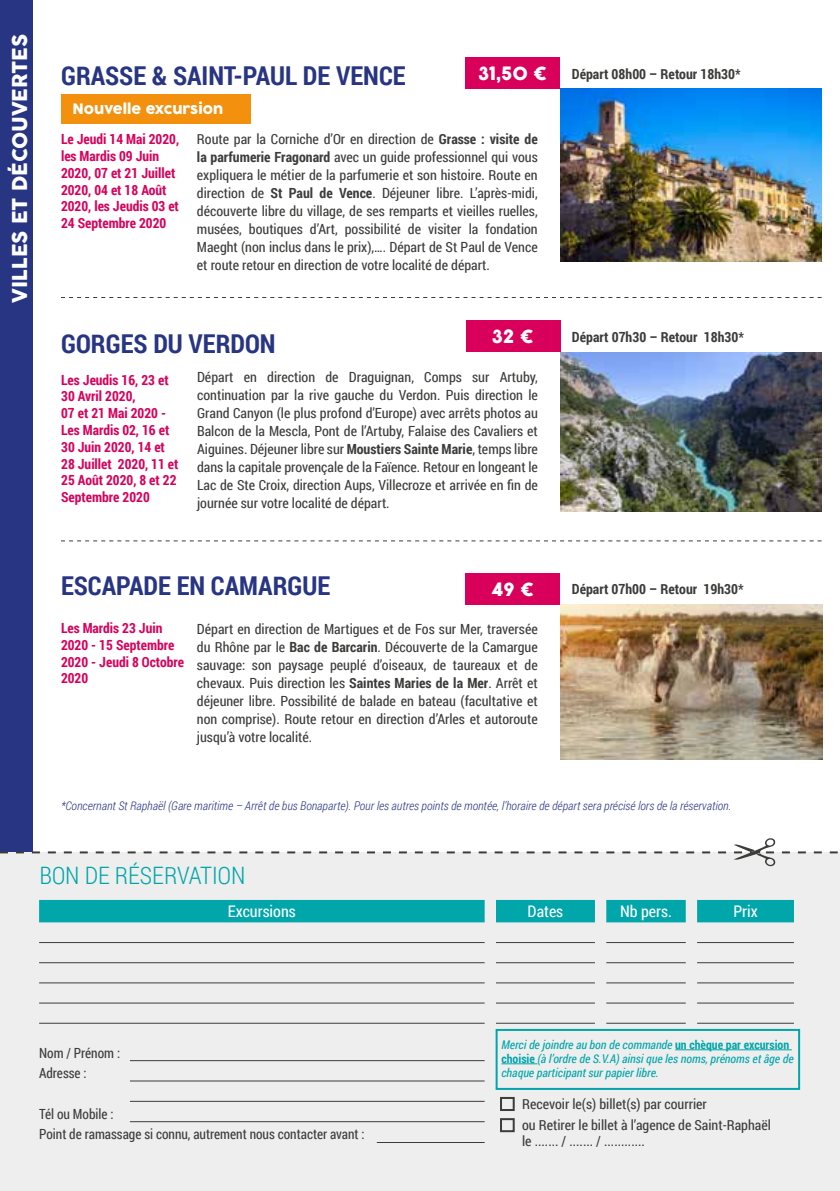
<style>
.page{position:relative;width:840px;height:1191px;background:#fff}
.page>*{position:absolute;margin:0;border:0;box-sizing:border-box;transform-origin:0 0}
.t1{font:700 26px "Roboto Condensed";color:#283583}
.t2{font:300 24px "Roboto Condensed";color:#00a6aa}
.t3{font:20px "COCOGOOSE";color:#fff}
.t4{font:18px "COCOGOOSE";color:#fff}
.t5{font:16px "Roboto Condensed";color:#fff}
.t6{font:14px/18px "Roboto Condensed";color:#3c3c3b;text-align:justify}
.t7{font:700 14px/16.8px "Roboto Condensed";color:#d8005b}
.t8{font:14px/20.4px "Roboto Condensed";color:#3c3c3b;scale:.95 1}
.t9{font:700 14px "Roboto Condensed";color:#3c3c3b}
.t10{font:14px "COCOGOOSE";color:#fff}
.t11{font:italic 12px/14px "Roboto Condensed";color:#00a6aa}
.t12{font:italic 300 12px "Roboto Condensed";color:#283583}
.s1{font-weight:700}
.s2{font-weight:700;font-style:normal}
</style>
<div class="page">
<img style="left:560px;top:352px;width:261px;height:159px">
<div style="left:465px;top:320px;width:95px;height:32px;background:#d8005b"></div>
<div style="left:0;top:0;width:33px;height:853px;background:#283583"></div>
<img style="left:560px;top:605px;width:262px;height:154px">
<div style="left:465px;top:573px;width:95px;height:32px;background:#d8005b"></div>
<svg style="left:61px;top:540px;width:760px;height:1px"></svg>
<svg style="left:61px;top:297px;width:760px;height:1px"></svg>
<div style="left:0;top:852px;width:839px;height:339px;background:#eee"></div>
<svg style="left:0;top:838px;width:837px;height:28px"></svg>
<div style="left:39px;top:900px;width:754px;height:22px;background:#00a6aa"></div>
<hr style="left:39px;top:942px;width:445px;height:1px;background:#3c3c3b">
<hr style="left:39px;top:962px;width:445px;height:1px;background:#3c3c3b">
<hr style="left:39px;top:982px;width:445px;height:1px;background:#3c3c3b">
<hr style="left:39px;top:1002px;width:445px;height:1px;background:#3c3c3b">
<hr style="left:39px;top:1023px;width:445px;height:1px;background:#3c3c3b">
<hr style="left:495px;top:942px;width:99px;height:1px;background:#3c3c3b">
<hr style="left:495px;top:962px;width:99px;height:1px;background:#3c3c3b">
<hr style="left:495px;top:982px;width:99px;height:1px;background:#3c3c3b">
<hr style="left:495px;top:1002px;width:99px;height:1px;background:#3c3c3b">
<hr style="left:495px;top:1023px;width:99px;height:1px;background:#3c3c3b">
<hr style="left:606px;top:942px;width:79px;height:1px;background:#3c3c3b">
<hr style="left:606px;top:962px;width:79px;height:1px;background:#3c3c3b">
<hr style="left:606px;top:982px;width:79px;height:1px;background:#3c3c3b">
<hr style="left:606px;top:1002px;width:79px;height:1px;background:#3c3c3b">
<hr style="left:606px;top:1023px;width:79px;height:1px;background:#3c3c3b">
<hr style="left:696px;top:942px;width:97px;height:1px;background:#3c3c3b">
<hr style="left:696px;top:962px;width:97px;height:1px;background:#3c3c3b">
<hr style="left:696px;top:982px;width:97px;height:1px;background:#3c3c3b">
<hr style="left:696px;top:1002px;width:97px;height:1px;background:#3c3c3b">
<hr style="left:696px;top:1023px;width:97px;height:1px;background:#3c3c3b">
<hr style="left:674px;top:1049px;width:117px;height:1px;background:#00a6aa">
<hr style="left:501px;top:1063px;width:36px;height:1px;background:#00a6aa">
<div style="left:499px;top:1097px;width:15px;height:14px;border:2px solid #3c3c3b"></div>
<div style="left:499px;top:1118px;width:15px;height:14px;border:2px solid #3c3c3b"></div>
<hr style="left:130px;top:1060px;width:354px;height:1px;background:#3c3c3b">
<hr style="left:130px;top:1080px;width:354px;height:1px;background:#3c3c3b">
<hr style="left:130px;top:1101px;width:354px;height:1px;background:#3c3c3b">
<hr style="left:130px;top:1121px;width:354px;height:1px;background:#3c3c3b">
<hr style="left:376px;top:1142px;width:108px;height:1px;background:#3c3c3b">
<div style="left:465px;top:57px;width:95px;height:32px;background:#d8005b"></div>
<img style="left:560px;top:89px;width:261px;height:173px">
<div style="left:495px;top:1029px;width:304px;height:61px;border:2px solid #00a6aa"></div>
<div style="left:61px;top:94px;width:190px;height:30px;background:#f3900e"></div>
<h3 class="t3" style="left:5px;top:302px;width:270px;rotate:-90deg">VILLES ET DÉCOUVERTES</h3>
<h1 class="t1" style="left:61px;top:58px;width:346px">GRASSE &amp; SAINT-PAUL DE VENCE</h1>
<p class="t10" style="left:72px;top:98px;width:152px">Nouvelle excursion</p>
<p class="t4" style="left:478px;top:60px;width:70px">31,50 €</p>
<p class="t9" style="left:571px;top:64px;width:170px">Départ 08h00 – Retour 18h30*</p>
<p class="t7" style="left:61px;top:130px;width:120px">Le Jeudi 14 Mai 2020, les Mardis 09 Juin<br>2020, 07 et 21 Juillet<br>2020, 04 et 18 Août<br>2020, les Jeudis 03 et<br>24 Septembre 2020</p>
<p class="t6" style="left:197px;top:130px;width:342px">Route par la Corniche d’Or en direction de <span class="s1">Grasse : visite de la parfumerie Fragonard</span> avec un guide professionnel qui vous expliquera le métier de la parfumerie et son histoire. Route en direction de <span class="s1">St Paul de Vence</span>. Déjeuner libre. L’après-midi, découverte libre du village, de ses remparts et vieilles ruelles, musées, boutiques d’Art, possibilité de visiter la fondation Maeght (non inclus dans le prix),…. Départ de St Paul de Vence et route retour en direction de votre localité de départ.</p>
<p class="t4" style="left:492px;top:323px;width:43px">32 €</p>
<p class="t9" style="left:571px;top:327px;width:173px">Départ 07h30 – Retour 18h30*</p>
<h1 class="t1" style="left:61px;top:325px;width:216px">GORGES DU VERDON</h1>
<p class="t7" style="left:61px;top:371px;width:119px">Les Jeudis 16, 23 et<br>30 Avril 2020,<br>07 et 21 Mai 2020 -<br>Les Mardis 02, 16 et<br>30 Juin 2020, 14 et<br>28 Juillet 2020, 11 et<br>25 Août 2020, 8 et 22<br>Septembre 2020</p>
<p class="t6" style="left:197px;top:367px;width:342px">Départ en direction de Draguignan, Comps sur Artuby, continuation par la rive gauche du Verdon. Puis direction le Grand Canyon (le plus profond d’Europe) avec arrêts photos au Balcon de la Mescla, Pont de l’Artuby, Falaise des Cavaliers et Aiguines. Déjeuner libre sur <span class="s1">Moustiers Sainte Marie</span>, temps libre dans la capitale provençale de la Faïence. Retour en longeant le Lac de Ste Croix, direction Aups, Villecroze et arrivée en fin de journée sur votre localité de départ.</p>
<h1 class="t1" style="left:61px;top:567px;width:270px">ESCAPADE EN CAMARGUE</h1>
<p class="t7" style="left:61px;top:619px;width:124px">Les Mardis 23 Juin<br>2020 - 15 Septembre<br>2020 - Jeudi 8 Octobre<br>2020</p>
<p class="t6" style="left:197px;top:620px;width:342px">Départ en direction de Martigues et de Fos sur Mer, traversée du Rhône par le <span class="s1">Bac de Barcarin</span>. Découverte de la Camargue sauvage: son paysage peuplé d’oiseaux, de taureaux et de chevaux. Puis direction les <span class="s1">Saintes Maries de la Mer</span>. Arrêt et déjeuner libre. Possibilité de balade en bateau (facultative et non comprise). Route retour en direction d’Arles et autoroute jusqu’à votre localité.</p>
<p class="t4" style="left:491px;top:575px;width:44px">49 €</p>
<p class="t9" style="left:571px;top:579px;width:173px">Départ 07h00 – Retour 19h30*</p>
<p class="t12" style="left:61px;top:797px;width:671px">*Concernant St Raphaël (Gare maritime – Arrêt de bus Bonaparte). Pour les autres points de montée, l’horaire de départ sera précisé lors de la réservation.</p>
<h2 class="t2" style="left:39px;top:859px;width:207px">BON DE RÉSERVATION</h2>
<p class="t5" style="left:228px;top:900px;width:69px">Excursions</p>
<p class="t5" style="left:527px;top:900px;width:37px">Dates</p>
<p class="t5" style="left:619px;top:900px;width:53px">Nb pers.</p>
<p class="t5" style="left:733px;top:900px;width:26px">Prix</p>
<p class="t8" style="left:39px;top:1042px;width:87px">Nom / Prénom :<br>Adresse :</p>
<p class="t8" style="left:39px;top:1103px;width:344px">Tél ou Mobile :<br>Point de ramassage si connu, autrement nous contacter avant :</p>
<p class="t11" style="left:501px;top:1037px;width:293px">Merci de joindre au bon de commande <span class="s2">un chèque par excursion choisie</span> (à l’ordre de S.V.A) ainsi que les noms, prénoms et âge de chaque participant sur papier libre.</p>
<p class="t6" style="left:522px;top:1092px;width:250px;line-height:21px">Recevoir le(s) billet(s) par courrier<br>ou Retirer le billet à l’agence de Saint-Raphaël</p>
<p class="t6" style="left:522px;top:1132px;width:124px">le ....... / ....... / ............</p>
</div>
